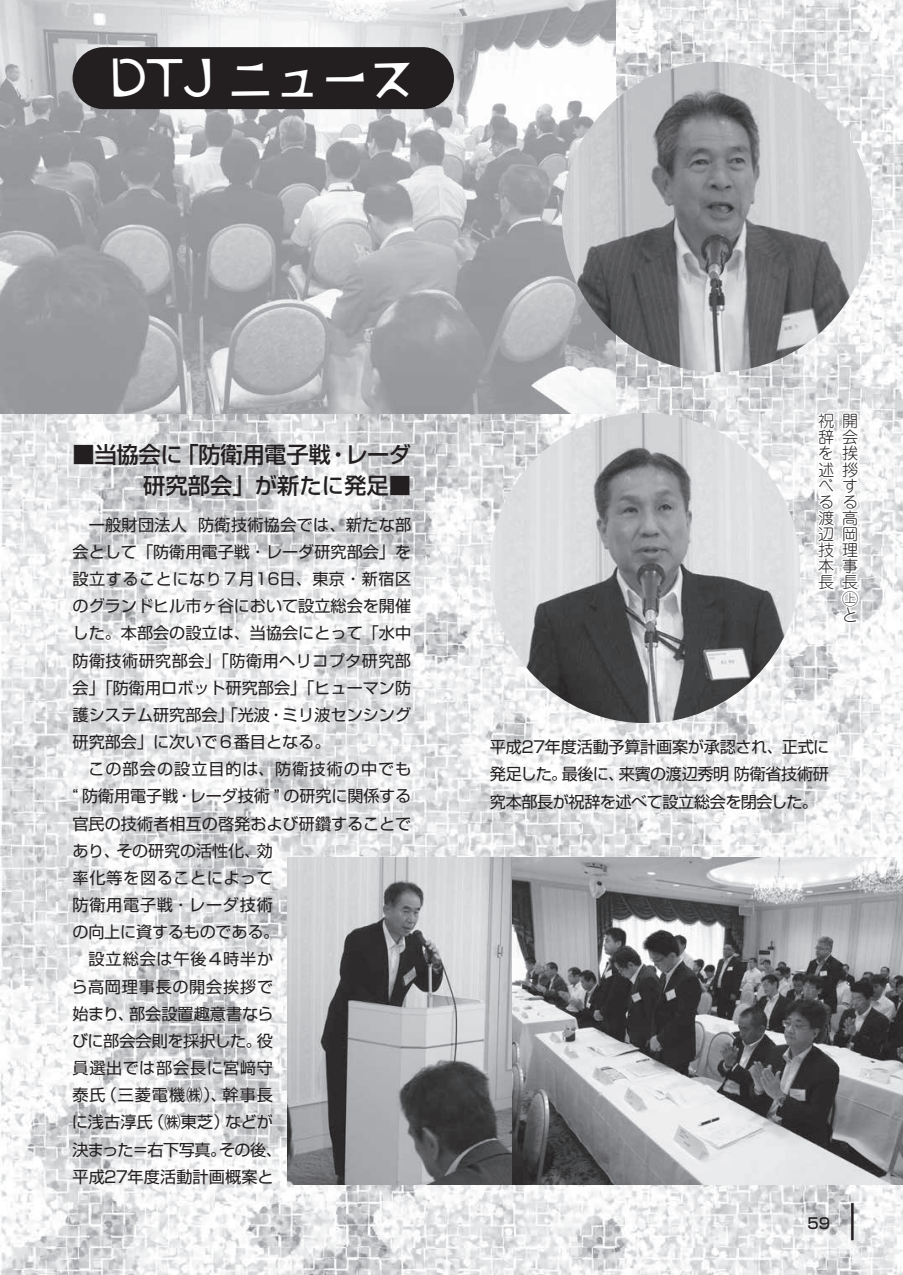
<style>
.page{position:relative;width:903px;height:1275px;background:#fff}
.page>*{position:absolute;margin:0;border:0;box-sizing:border-box;transform-origin:0 0}
.t1{font:500 47.07px "Takamodern Min";color:#fff}
.t2{font:500 22.4px/31px "Shin Go Pr 6";letter-spacing:-.01em;color:#231f20;text-align:right}
.t3{font:16.1px/27.1px "Shin Go Pr 6";color:#231f20;text-align:justify}
.t4{font:16.1px "Shin Go Pr 6";letter-spacing:.065em;color:#231f20}
.t5{font:300 16.1px/16.1px "Jun 101 Pro";color:#231f20;text-align:justify}
.t6{font:16.1px "Shin Go Pr 6";letter-spacing:.05em;color:#231f20}
.t7{font:16.1px "Shin Go Pr 6";letter-spacing:-.035em;color:#231f20}
.t8{font:16.1px "Shin Go Pr 6";letter-spacing:-.02em;color:#231f20}
.t9{font:16.1px "Shin Go Pr 6";letter-spacing:.035em;color:#231f20}
.t10{font:16.1px "Shin Go Pr 6";letter-spacing:.045em;color:#231f20}
.t11{font:16.1px "Shin Go Pr 6";letter-spacing:.04em;color:#231f20}
.t12{font:500 14.88px "Shin Go Pr 6";color:#231f20}
</style>
<div class="page">
<img style="left:0;top:0;width:903px;height:1275px">
<hr style="left:851px;top:1203px;width:2px;height:37px;background:#231f20">
<img style="left:0;top:0;width:615px;height:413px">
<div style="left:73px;top:47px;width:381px;height:62px;background:#231f20;border-radius:30px"></div>
<img style="left:562px;top:62px;width:310px;height:310px;border-radius:155px">
<img style="left:288px;top:857px;width:615px;height:327px">
<img style="left:490px;top:413px;width:310px;height:310px;border-radius:155px">
<svg style="left:790px;top:411px;width:82px;height:214px"></svg>
<h1 class="t1" style="left:109px;top:47px;width:308px">DTJ ニュース</h1>
<h2 class="t2" style="left:73px;top:438px;width:340px">■当協会に「防衛用電子戦・レーダ研究部会」が新たに発足■</h2>
<p class="t3" style="left:73px;top:510px;width:340px;text-indent:16px">一般財団法人 防衛技術協会では、新たな部会として「防衛用電子戦・レーダ研究部会」を設立することになり７月16日、東京・新宿区のグランドヒル市ヶ谷において設立総会を開催した。本部会の設立は、当協会にとって「水中防衛技術研究部会」「防衛用ヘリコプタ研究部会」「防衛用ロボット研究部会」「ヒューマン防護システム研究部会」「光波・ミリ波センシング研究部会」に次いで６番目となる。</p>
<p class="t4" style="left:88px;top:756px;width:324px">この部会の設立目的は、防衛技術の中でも</p>
<p class="t3" style="left:72px;top:782px;width:340px">“ 防衛用電子戦・レーダ技術 ” の研究に関係する</p>
<p class="t3" style="left:72px;top:809px;width:340px">官民の技術者相互の啓発および研鑽することで</p>
<p class="t3" style="left:72px;top:836px;width:202px">あり、その研究の活性化、効</p>
<p class="t9" style="left:72px;top:865px;width:202px">率化等を図ることによって</p>
<p class="t6" style="left:72px;top:892px;width:202px">防衛用電子戦・レーダ技術</p>
<p class="t3" style="left:72px;top:917px;width:208px">の向上に資するものである。</p>
<p class="t6" style="left:88px;top:946px;width:186px">設立総会は午後４時半か</p>
<p class="t10" style="left:72px;top:973px;width:203px">ら高岡理事長の開会挨拶で</p>
<p class="t3" style="left:72px;top:999px;width:203px">始まり、部会設置趣意書なら</p>
<p class="t8" style="left:72px;top:1028px;width:202px">びに部会会則を採択した。役</p>
<p class="t11" style="left:72px;top:1055px;width:202px">員選出では部会長に宮﨑守</p>
<p class="t4" style="left:72px;top:1082px;width:202px">泰氏（三菱電機㈱）、幹事長</p>
<p class="t3" style="left:72px;top:1108px;width:203px">に浅古淳氏（㈱東芝）などが</p>
<p class="t7" style="left:72px;top:1136px;width:211px">決まった＝右下写真。その後、</p>
<p class="t3" style="left:72px;top:1162px;width:203px">平成27年度活動計画概案と</p>
<p class="t5" style="left:818px;top:411px;width:17px">祝辞を述べる渡辺技本長</p>
<p class="t5" style="left:842px;top:411px;width:17px">開会挨拶する高岡理事長㊤と</p>
<p class="t3" style="left:490px;top:732px;width:341px">平成27年度活動予算計画案が承認され、正式に発足した。最後に、来賓の渡辺秀明 防衛省技術研究本部長が祝辞を述べて設立総会を閉会した。</p>
<p class="t12" style="left:807px;top:1211px;width:24px">59</p>
</div>
